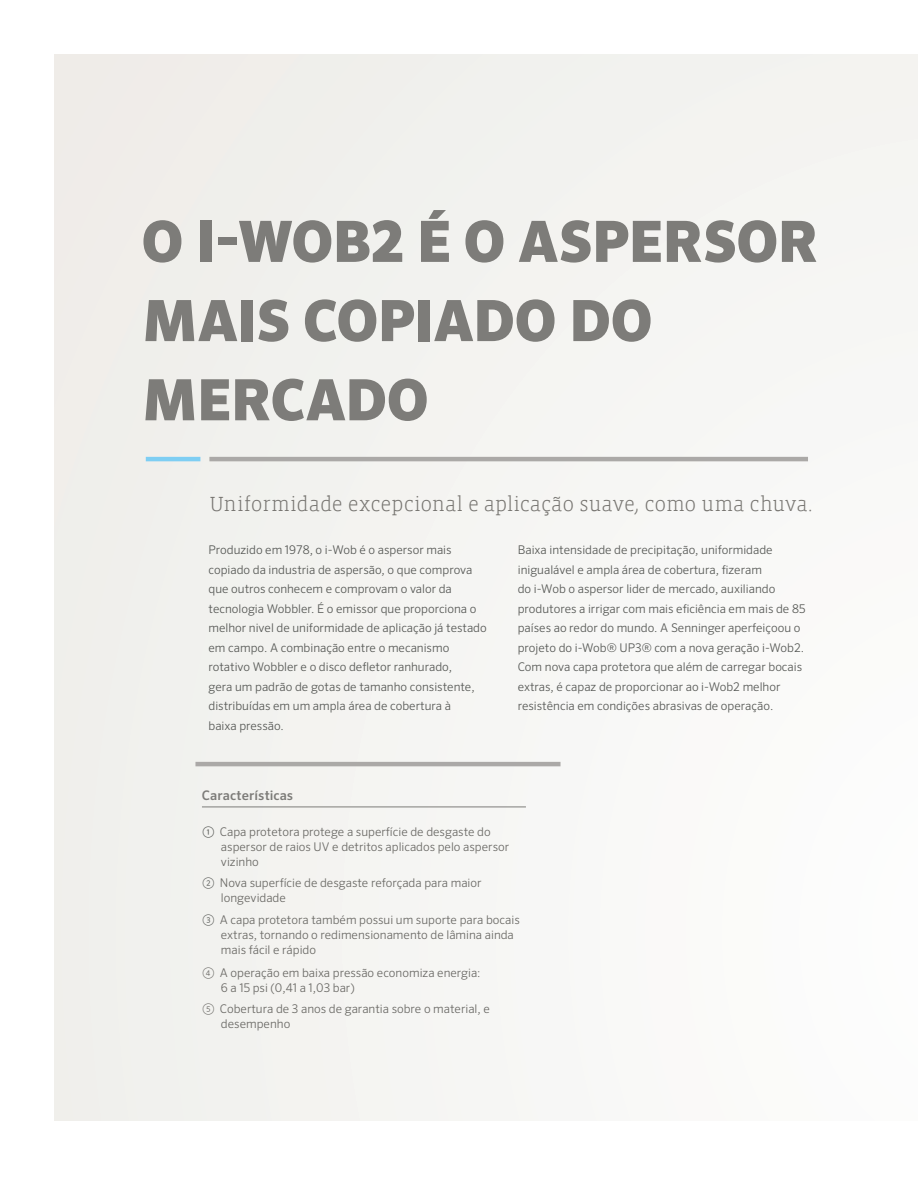
<style>
.page{position:relative;width:918px;height:1188px;background:#fff}
.page>*{position:absolute;margin:0;border:0;box-sizing:border-box;transform-origin:0 0}
._1__Marketing_Headli{font:900 57px "Sero Pro";letter-spacing:-.005em;color:#7d7c79}
._3__Intro_copy_Vista{font:300 21px "Vista Slab";color:#777571}
._2a__Figure_Titles{font:500 13.2px "Sero Pro";letter-spacing:.01em;color:#7d7c79}
.t1{font:300 12px/19.5px "Sero Pro";color:#565855}
.t2{font:300 12px "Sero Pro";color:#6a6965}
.s1{font-weight:400;color:#565855}
.s2{color:#565855}
</style>
<div class="page">
<div style="left:54px;top:54px;width:864px;height:1066px;background:#f4f3f1"></div>
<hr style="left:195px;top:762px;width:366px;height:4px;background:#aba9a7">
<hr style="left:209px;top:457px;width:599px;height:4px;background:#aba9a7">
<hr style="left:146px;top:457px;width:54px;height:4px;background:#7ecef3">
<hr style="left:202px;top:807px;width:324px;height:1px;background:#7d7c79">
<p class="_1__Marketing_Headli" style="left:142px;top:206px;width:679px">O I-WOB2 É O ASPERSOR</p>
<p class="_1__Marketing_Headli" style="left:142px;top:286px;width:512px">MAIS COPIADO DO</p>
<p class="_1__Marketing_Headli" style="left:142px;top:365px;width:288px">MERCADO</p>
<p class="_3__Intro_copy_Vista" style="left:210px;top:494px;width:605px">Uniformidade excepcional e aplicação suave, como uma chuva.</p>
<p class="t1" style="left:208px;top:540px;width:245px">Produzido em 1978, o i-Wob é o aspersor mais</p>
<p class="t1" style="left:208px;top:559px;width:265px">copiado da industria de aspersão, o que comprova</p>
<p class="t1" style="left:208px;top:579px;width:245px">que outros conhecem e comprovam o valor da</p>
<p class="t1" style="left:208px;top:598px;width:270px">tecnologia Wobbler. É o emissor que proporciona o</p>
<p class="t1" style="left:208px;top:618px;width:280px">melhor nivel de uniformidade de aplicação já testado</p>
<p class="t1" style="left:208px;top:637px;width:242px">em campo. A combinação entre o mecanismo</p>
<p class="t1" style="left:208px;top:657px;width:245px">rotativo Wobbler e o disco defletor ranhurado,</p>
<p class="t1" style="left:208px;top:676px;width:268px">gera um padrão de gotas de tamanho consistente,</p>
<p class="t1" style="left:208px;top:696px;width:244px">distribuídas em um ampla área de cobertura à</p>
<p class="t1" style="left:208px;top:715px;width:77px">baixa pressão.</p>
<p class="_2a__Figure_Titles" style="left:202px;top:787px;width:93px">Características</p>
<p class="t1" style="left:518px;top:540px;width:289px">Baixa intensidade de precipitação, uniformidade inigualável e ampla área de cobertura, fizeram<br>do i-Wob o aspersor lider de mercado, auxiliando produtores a irrigar com mais eficiência em mais de 85 países ao redor do mundo. A Senninger aperfeiçoou o projeto do i-Wob® UP3® com a nova geração i-Wob2.<br>Com nova capa protetora que além de carregar bocais extras, é capaz de proporcionar ao i-Wob2 melhor resistência em condições abrasivas de operação.</p>
<p class="t2" style="left:203px;top:824px;width:290px"><span class="s1">①</span> Capa protetora protege a superfície de desgaste do</p>
<p class="t2" style="left:221px;top:839px;width:290px">aspersor de raios UV e detritos aplicados pelo aspersor</p>
<p class="t2" style="left:221px;top:854px;width:39px">vizinho</p>
<p class="t2" style="left:203px;top:876px;width:280px"><span class="s2">②</span> Nova superfície de desgaste reforçada para maior</p>
<p class="t2" style="left:221px;top:891px;width:66px">longevidade</p>
<p class="t2" style="left:203px;top:913px;width:319px"><span class="s2">③</span> A capa protetora também possui um suporte para bocais</p>
<p class="t2" style="left:221px;top:928px;width:294px">extras, tornando o redimensionamento de lâmina ainda</p>
<p class="t2" style="left:221px;top:943px;width:97px">mais fácil e rápido</p>
<p class="t2" style="left:203px;top:966px;width:280px">④ A operação em baixa pressão economiza energia:</p>
<p class="t2" style="left:221px;top:981px;width:135px">6 a 15 psi (0,41 a 1,03 bar)</p>
<p class="t2" style="left:203px;top:1001px;width:289px">⑤ Cobertura de 3 anos de garantia sobre o material, e</p>
<p class="t2" style="left:221px;top:1016px;width:71px">desempenho</p>
</div>
